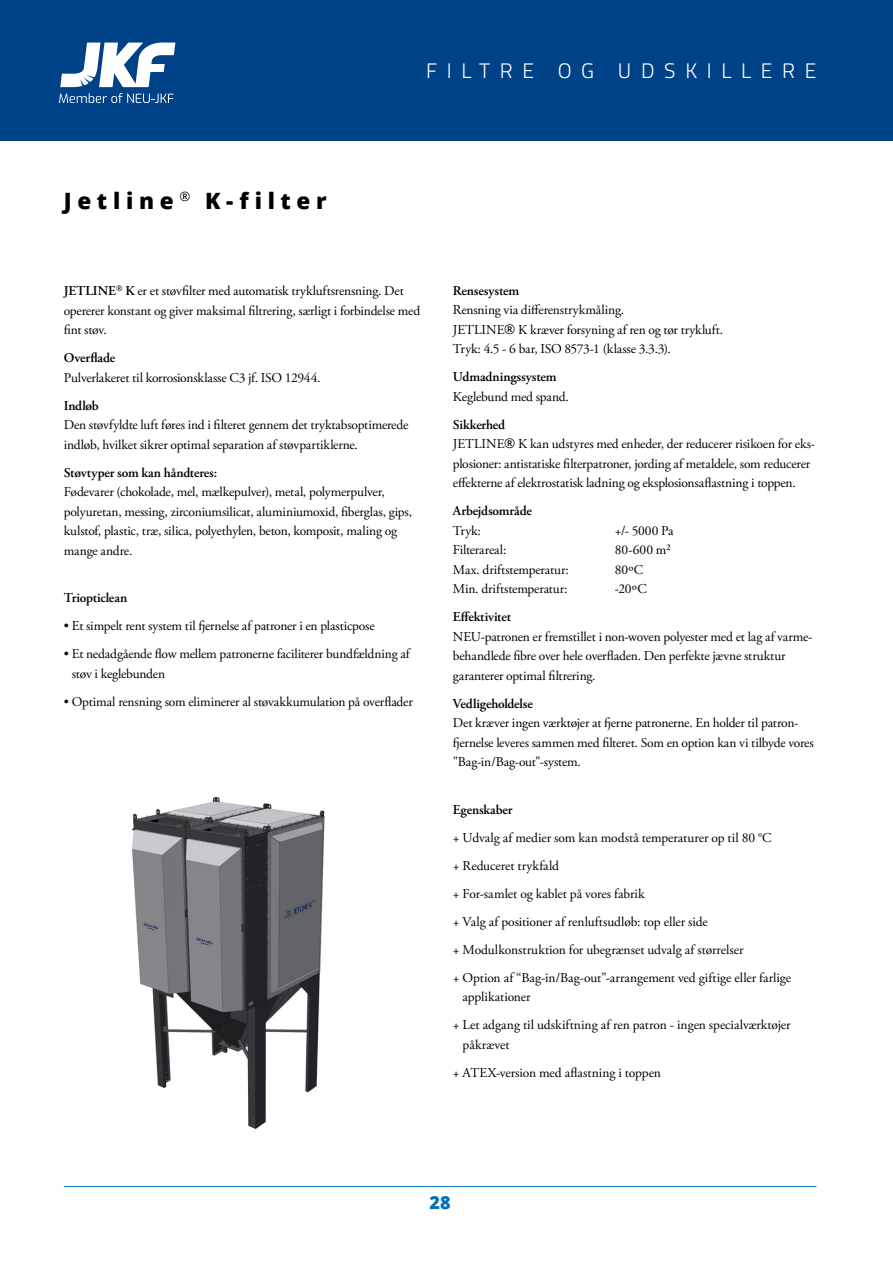
<style>
.page{position:relative;width:893px;height:1263px;background:#fff}
.page>*{position:absolute;margin:0;border:0;box-sizing:border-box;transform-origin:0 0}
.t1{font:800 22.5px "Open Sans";letter-spacing:.25em;color:#000}
.t2{font:300 21px "Titillium";letter-spacing:.46em;color:#fff}
.t3{font:800 18px "Open Sans";color:#0071bb}
.t4{font:13.5px/19.5px "Adobe Garamond Pro";letter-spacing:-.01em;color:#000}
.t5{font:600 13.5px "Adobe Garamond Pro";letter-spacing:-.01em;color:#000}
.s1{font-weight:600}
.s2{font-family:"Open Sans"}
</style>
<div class="page">
<hr style="left:64px;top:1186px;width:752px;height:1px;background:#0071bb">
<div style="left:0;top:0;width:893px;height:140px;background:#004288"></div>
<img style="left:132px;top:797px;width:194px;height:332px">
<svg style="left:60px;top:43px;width:115px;height:44px"></svg>
<svg style="left:59px;top:93px;width:115px;height:10px"></svg>
<h1 class="t1" style="left:64px;top:183px;width:264px">Jetline <sup>®</sup> K-filter</h1>
<h2 class="t2" style="left:426px;top:55px;width:392px">FILTRE OG UDSKILLERE</h2>
<p class="t4" style="left:64px;top:282px;width:358px"><span class="s1">JETLINE</span><sup>®</sup> <span class="s1">K</span> er et støvfilter med automatisk trykluftsrensning. Det opererer konstant og giver maksimal filtrering, særligt i forbindelse med fint støv.</p>
<p class="t5" style="left:64px;top:350px;width:53px">Overflade</p>
<p class="t4" style="left:64px;top:368px;width:258px">Pulverlakeret til korrosionsklasse C3 jf. ISO 12944.</p>
<p class="t5" style="left:64px;top:398px;width:37px">Indløb</p>
<p class="t4" style="left:64px;top:416px;width:346px">Den støvfyldte luft føres ind i filteret gennem det tryktabsoptimerede indløb, hvilket sikrer optimal separation af støvpartiklerne.</p>
<p class="t5" style="left:64px;top:465px;width:155px">Støvtyper som kan håndteres:</p>
<p class="t4" style="left:64px;top:483px;width:350px">Fødevarer (chokolade, mel, mælkepulver), metal, polymerpulver, polyuretan, messing, zirconiumsilicat, aluminiumoxid, fiberglas, gips, kulstof, plastic, træ, silica, polyethylen, beton, komposit, maling og mange andre.</p>
<p class="t5" style="left:64px;top:590px;width:65px">Triopticlean</p>
<p class="t4" style="left:64px;top:617px;width:312px">• Et simpelt rent system til fjernelse af patroner i en plasticpose</p>
<p class="t4" style="left:72px;top:645px;width:340px;text-indent:-8px">• Et nedadgående flow mellem patronerne faciliterer bundfældning af støv i keglebunden</p>
<p class="t4" style="left:64px;top:692px;width:350px">• Optimal rensning som eliminerer al støvakkumulation på overflader</p>
<p class="t5" style="left:453px;top:283px;width:68px">Rensesystem</p>
<p class="t4" style="left:453px;top:301px;width:272px">Rensning via differenstrykmåling.<br>JETLINE<span class="s2">®</span> K kræver forsyning af ren og tør trykluft.<br>Tryk: 4.5 - 6 bar, ISO 8573-1 (klasse 3.3.3).</p>
<p class="t5" style="left:453px;top:369px;width:105px">Udmadningssystem</p>
<p class="t4" style="left:453px;top:387px;width:118px">Keglebund med spand.</p>
<p class="t4" style="left:453px;top:415px;width:364px"><span class="s1">Sikkerhed<br></span>JETLINE<span class="s2">®</span> K kan udstyres med enheder, der reducerer risikoen for eks&shy;plosioner: antistatiske filterpatroner, jording af metaldele, som reducerer effekterne af elektrostatisk ladning og eksplosionsaflastning i toppen.</p>
<p class="t5" style="left:453px;top:503px;width:81px">Arbejdsområde</p>
<p class="t4" style="left:453px;top:521px;width:30px">Tryk:</p>
<p class="t4" style="left:615px;top:521px;width:60px">+/- 5000 Pa</p>
<p class="t4" style="left:453px;top:540px;width:55px">Filterareal:</p>
<p class="t4" style="left:615px;top:540px;width:58px">80-600 m²</p>
<p class="t4" style="left:453px;top:560px;width:117px">Max. driftstemperatur:</p>
<p class="t4" style="left:615px;top:560px;width:30px">80ºC</p>
<p class="t4" style="left:453px;top:579px;width:116px">Min. driftstemperatur:</p>
<p class="t4" style="left:615px;top:579px;width:33px">-20ºC</p>
<p class="t5" style="left:453px;top:609px;width:60px">Effektivitet</p>
<p class="t4" style="left:453px;top:627px;width:360px">NEU-patronen er fremstillet i non-woven polyester med et lag af varme&shy;behandlede fibre over hele overfladen. Den perfekte jævne struktur garanterer optimal filtrering.</p>
<p class="t5" style="left:453px;top:695px;width:82px">Vedligeholdelse</p>
<p class="t4" style="left:453px;top:713px;width:363px">Det kræver ingen værktøjer at fjerne patronerne. En holder til patron&shy;fjernelse leveres sammen med filteret. Som en option kan vi tilbyde vores "Bag-in/Bag-out"-system.</p>
<p class="t5" style="left:453px;top:801px;width:61px">Egenskaber</p>
<p class="t4" style="left:453px;top:824px;width:340px;line-height:28px">+ Udvalg af medier som kan modstå temperaturer op til 80 °C<br>+ Reduceret trykfald<br>+ For-samlet og kablet på vores fabrik<br>+ Valg af positioner af renluftsudløb: top eller side<br>+ Modulkonstruktion for ubegrænset udvalg af størrelser<br>+ Option af “Bag-in/Bag-out”-arrangement ved giftige eller farlige</p>
<p class="t4" style="left:453px;top:983px;width:339px;line-height:28px;text-indent:10px">applikationer<br>+ Let adgang til udskiftning af ren patron - ingen specialværktøjer</p>
<p class="t4" style="left:453px;top:1031px;width:210px;line-height:28px;text-indent:10px">påkrævet<br>+ ATEX-version med aflastning i toppen</p>
<h3 class="t3" style="left:430px;top:1188px;width:23px">28</h3>
</div>
